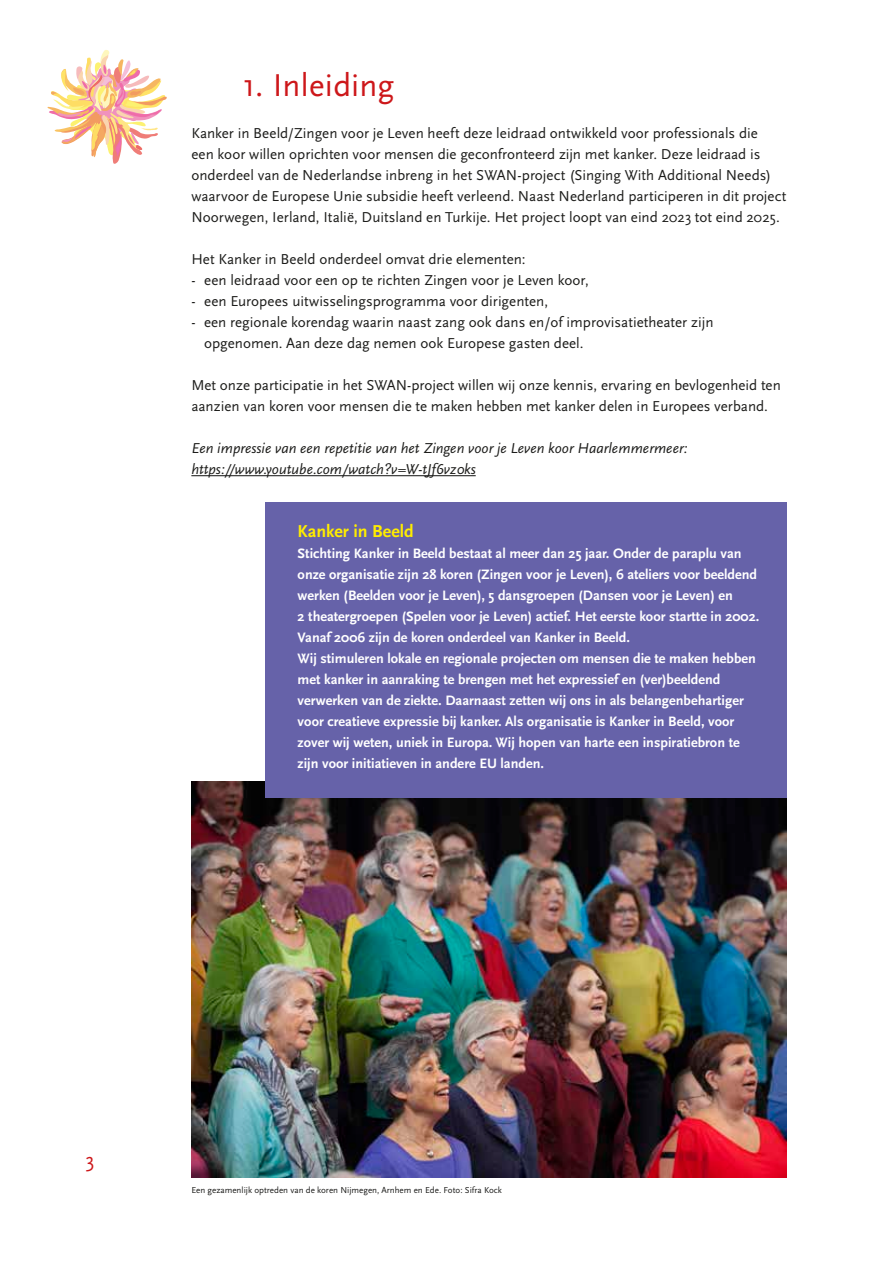
<style>
.page{position:relative;width:893px;height:1263px;background:#fff}
.page>*{position:absolute;margin:0;border:0;box-sizing:border-box;transform-origin:0 0}
.Kop{font:33px "Scala Sans OT";letter-spacing:.005em;color:#cd171a}
.t1{font:21px "Scala Sans OT";color:#cd171a}
.t2{font:700 18px "Scala Sans OT";color:#ffed00}
.t3{font:15px/21px "Scala Sans OT";color:#1d1d1b}
.t4{font:italic 15px "Scala Sans OT";color:#1d1d1b}
.t5{font:700 14.25px/21px "Scala Sans OT";color:#fff}
.t6{font:9px "Scala Sans OT";color:#1d1d1b}
</style>
<div class="page">
<svg style="left:47px;top:50px;width:120px;height:114px"></svg>
<img style="left:191px;top:781px;width:596px;height:397px">
<div style="left:265px;top:502px;width:522px;height:295px;background:#6662a9"></div>
<hr style="left:191px;top:475px;width:285px;height:1px;background:#1d1d1b">
<p class="Kop" style="left:242px;top:68px;width:153px">1. Inleiding</p>
<p class="t3" style="left:191px;top:123px;width:597px">Kanker in Beeld/Zingen voor je Leven heeft deze leidraad ontwikkeld voor professionals die<br>een koor willen oprichten voor mensen die geconfronteerd zijn met kanker. Deze leidraad is onderdeel van de Nederlandse inbreng in het SWAN-project (Singing With Additional Needs) waarvoor de Europese Unie subsidie heeft verleend. Naast Nederland participeren in dit project Noorwegen, Ierland, Italië, Duitsland en Turkije. Het project loopt van eind 2023 tot eind 2025.</p>
<p class="t3" style="left:191px;top:249px;width:336px">Het Kanker in Beeld onderdeel omvat drie elementen:</p>
<p class="t3" style="left:191px;top:270px;width:399px">- een leidraad voor een op te richten Zingen voor je Leven koor,</p>
<p class="t3" style="left:191px;top:291px;width:358px">- een Europees uitwisselingsprogramma voor dirigenten,</p>
<p class="t3" style="left:204px;top:312px;width:511px;text-indent:-13px">- een regionale korendag waarin naast zang ook dans en/of improvisatietheater zijn opgenomen. Aan deze dag nemen ook Europese gasten deel.</p>
<p class="t3" style="left:191px;top:375px;width:591px">Met onze participatie in het SWAN-project willen wij onze kennis, ervaring en bevlogenheid ten aanzien van koren voor mensen die te maken hebben met kanker delen in Europees verband.</p>
<p class="t4" style="left:191px;top:440px;width:498px">Een impressie van een repetitie van het Zingen voor je Leven koor Haarlemmermeer:</p>
<p class="t4" style="left:191px;top:461px;width:286px">https://www.youtube.com/watch?v=W-tJf6vz0ks</p>
<p class="t2" style="left:298px;top:521px;width:117px">Kanker in Beeld</p>
<p class="t5" style="left:298px;top:543px;width:461px">Stichting Kanker in Beeld bestaat al meer dan 25 jaar. Onder de paraplu van onze organisatie zijn 28 koren (Zingen voor je Leven), 6 ateliers voor beeldend werken (Beelden voor je Leven), 5 dansgroepen (Dansen voor je Leven) en</p>
<p class="t5" style="left:298px;top:606px;width:463px">2 theatergroepen (Spelen voor je Leven) actief. Het eerste koor startte in 2002.<br>Vanaf 2006 zijn de koren onderdeel van Kanker in Beeld.</p>
<p class="t5" style="left:298px;top:648px;width:460px">Wij stimuleren lokale en regionale projecten om mensen die te maken hebben met kanker in aanraking te brengen met het expressief en (ver)beeldend verwerken van de ziekte. Daarnaast zetten wij ons in als belangenbehartiger voor creatieve expressie bij kanker. Als organisatie is Kanker in Beeld, voor zover wij weten, uniek in Europa. Wij hopen van harte een inspiratiebron te zijn voor initiatieven in andere EU landen.</p>
<h2 class="t1" style="left:85px;top:1149px;width:11px">3</h2>
<p class="t6" style="left:191px;top:1185px;width:312px">Een gezamenlijk optreden van de koren Nijmegen, Arnhem en Ede. Foto: Sifra Kock</p>
</div>
